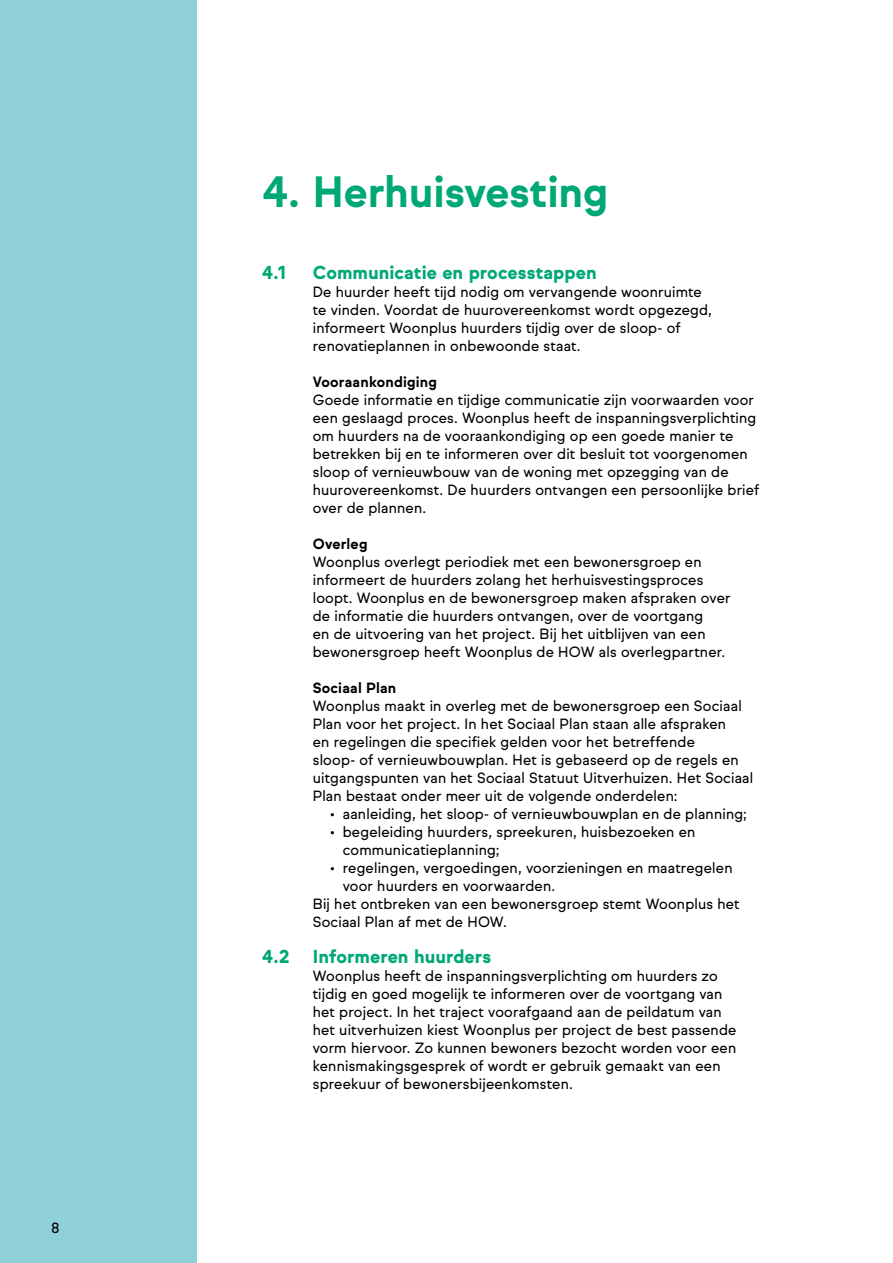
<style>
.page{position:relative;width:893px;height:1263px;background:#fff}
.page>*{position:absolute;margin:0;border:0;box-sizing:border-box;transform-origin:0 0}
.Kop{font:700 42px "Sul Sans";letter-spacing:-.005em;color:#00a876}
.Kop-2{font:900 18px "Sul Sans";color:#00a876}
.subkop{font:900 18px "Sul Sans";color:#00a876}
.Plat{font:14.25px/18px "Sul Sans";letter-spacing:.015em;color:#000}
.Tussenkop{font:700 14.25px "Sul Sans";letter-spacing:.01em;color:#000}
</style>
<div class="page">
<div style="left:0;top:0;width:196px;height:1263px;background:#90d0d9"></div>
<p class="Plat" style="left:51px;top:1219px;width:10px">8</p>
<p class="Kop" style="left:262px;top:167px;width:348px">4. Herhuisvesting</p>
<p class="Kop-2" style="left:262px;top:262px;width:26px">4.1</p>
<p class="Kop-2" style="left:313px;top:262px;width:285px">Communicatie en processtappen</p>
<p class="Plat" style="left:313px;top:283px;width:401px">De huurder heeft tijd nodig om vervangende woonruimte te vinden. Voordat de huurovereenkomst wordt opgezegd, informeert Woonplus huurders tijdig over de sloop- of renovatieplannen in onbewoonde staat.</p>
<p class="Tussenkop" style="left:313px;top:373px;width:126px">Vooraankondiging</p>
<p class="Plat" style="left:313px;top:391px;width:448px">Goede informatie en tijdige communicatie zijn voorwaarden voor een geslaagd proces. Woonplus heeft de inspanningsverplichting om huurders na de vooraankondiging op een goede manier te betrekken bij en te informeren over dit besluit tot voorgenomen sloop of vernieuwbouw van de woning met opzegging van de huurovereenkomst. De huurders ontvangen een persoonlijke brief over de plannen.</p>
<p class="Tussenkop" style="left:313px;top:535px;width:56px">Overleg</p>
<p class="Plat" style="left:313px;top:553px;width:419px">Woonplus overlegt periodiek met een bewonersgroep en informeert de huurders zolang het herhuisvestingsproces loopt. Woonplus en de bewonersgroep maken afspraken over de informatie die huurders ontvangen, over de voortgang<br>en de uitvoering van het project. Bij het uitblijven van een bewonersgroep heeft Woonplus de HOW als overlegpartner.</p>
<p class="Tussenkop" style="left:313px;top:679px;width:85px">Sociaal Plan</p>
<p class="Plat" style="left:313px;top:697px;width:442px">Woonplus maakt in overleg met de bewonersgroep een Sociaal Plan voor het project. In het Sociaal Plan staan alle afspraken<br>en regelingen die specifiek gelden voor het betreffende<br>sloop- of vernieuwbouwplan. Het is gebaseerd op de regels en uitgangspunten van het Sociaal Statuut Uitverhuizen. Het Sociaal Plan bestaat onder meer uit de volgende onderdelen:</p>
<p class="Plat" style="left:330px;top:805px;width:419px">• aanleiding, het sloop- of vernieuwbouwplan en de planning;</p>
<p class="Plat" style="left:343px;top:823px;width:354px;text-indent:-13px">• begeleiding huurders, spreekuren, huisbezoeken en communicatieplanning;</p>
<p class="Plat" style="left:343px;top:859px;width:391px;text-indent:-13px">• regelingen, vergoedingen, voorzieningen en maatregelen voor huurders en voorwaarden.</p>
<p class="Plat" style="left:313px;top:895px;width:428px">Bij het ontbreken van een bewonersgroep stemt Woonplus het<br>Sociaal Plan af met de HOW.</p>
<p class="subkop" style="left:262px;top:946px;width:29px">4.2</p>
<p class="subkop" style="left:313px;top:946px;width:180px">Informeren huurders</p>
<p class="Plat" style="left:313px;top:967px;width:425px">Woonplus heeft de inspanningsverplichting om huurders zo tijdig en goed mogelijk te informeren over de voortgang van het project. In het traject voorafgaand aan de peildatum van het uitverhuizen kiest Woonplus per project de best passende vorm hiervoor. Zo kunnen bewoners bezocht worden voor een kennismakingsgesprek of wordt er gebruik gemaakt van een spreekuur of bewonersbijeenkomsten.</p>
</div>
